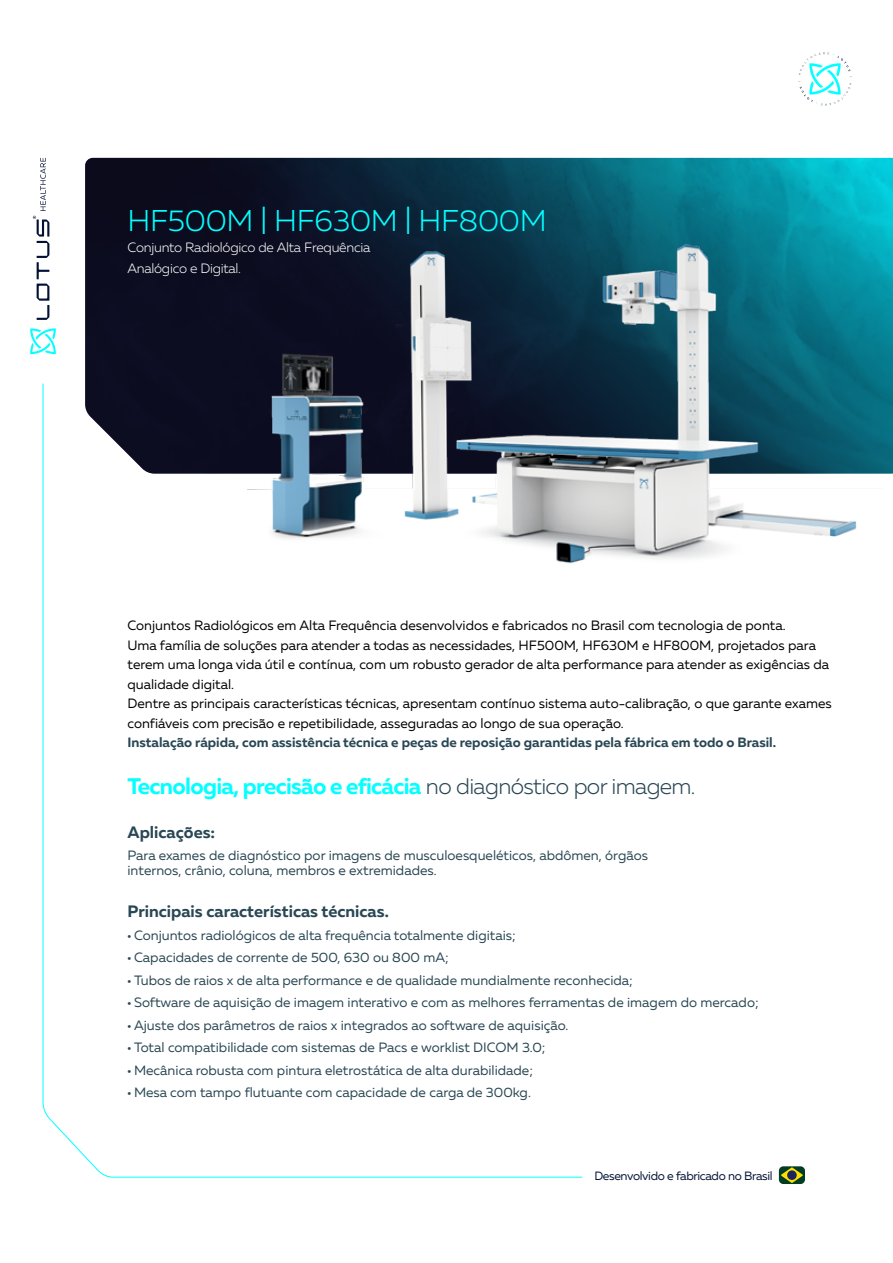
<style>
.page{position:relative;width:893px;height:1263px;background:#fff}
.page>*{position:absolute;margin:0;border:0;box-sizing:border-box;transform-origin:0 0}
.t1{font:300 30px "Muller";letter-spacing:-.01em;color:#03ffff}
.t2{font:700 22.5px "Muller";letter-spacing:-.03em;color:#03ffff}
.t3{font:700 16.5px "Muller";color:#294754}
.t4{font:13.5px/15px "Muller";color:#294754}
.t5{font:13.5px/19.5px "Muller";color:#000}
.t6{font:700 13.5px "Muller";color:#294754}
.t7{font:300 13.5px/21px "Muller";letter-spacing:-.02em;color:#fff}
.t8{font:12px "Muller";letter-spacing:-.03em;color:#021135}
.s1{font-weight:300;color:#294754}
.s2{font-family:"Myriad Pro"}
</style>
<div class="page">
<img style="left:85px;top:158px;width:808px;height:316px">
<svg style="left:30px;top:328px;width:26px;height:26px"></svg>
<svg style="left:33px;top:158px;width:16px;height:162px"></svg>
<svg style="left:42px;top:383px;width:541px;height:795px"></svg>
<div style="left:779px;top:1166px;width:26px;height:18px;background:#003d23;border-radius:4px"></div>
<svg style="left:781px;top:1167px;width:22px;height:16px"></svg>
<div style="left:787px;top:1170px;width:10px;height:10px;background:#1a255d;border-radius:50%"></div>
<svg style="left:798px;top:52px;width:54px;height:54px"></svg>
<img style="left:247px;top:245px;width:636px;height:335px">
<h1 class="t1" style="left:127px;top:203px;width:421px">HF500M | HF630M | HF800M</h1>
<p class="t7" style="left:127px;top:237px;width:244px">Conjunto Radiológico de Alta Frequência<br>Analógico e Digital.</p>
<p class="t5" style="left:127px;top:616px;width:706px">Conjuntos Radiológicos em Alta Frequência desenvolvidos e fabricados no Brasil com tecnologia de ponta.<br>Uma família de soluções para atender a todas as necessidades, HF500M, HF630M e HF800M, projetados para terem uma longa vida útil e contínua, com um robusto gerador de alta performance para atender as exigências da qualidade digital.<br>Dentre as principais características técnicas, apresentam contínuo sistema auto-calibração, o que garante exames confiáveis com precisão e repetibilidade, asseguradas ao longo de sua operação.</p>
<p class="t6" style="left:127px;top:734px;width:650px">Instalação rápida, com assistência técnica e peças de reposição garantidas pela fábrica em todo o Brasil.</p>
<h2 class="t2" style="left:127px;top:772px;width:570px">Tecnologia, precisão e eficácia <span class="s1">no diagnóstico por imagem.</span></h2>
<p class="t3" style="left:127px;top:821px;width:89px">Aplicações:</p>
<p class="t4" style="left:127px;top:848px;width:522px">Para exames de diagnóstico por imagens de musculoesqueléticos, abdômen, órgãos internos, crânio, coluna, membros e extremidades.</p>
<p class="t3" style="left:127px;top:901px;width:263px">Principais características técnicas.</p>
<p class="t4" style="left:127px;top:927px;width:390px"><span class="s2">•</span> Conjuntos radiológicos de alta frequência totalmente digitais;</p>
<p class="t4" style="left:127px;top:950px;width:323px"><span class="s2">•</span> Capacidades de corrente de 500, 630 ou 800 mA;</p>
<p class="t4" style="left:127px;top:972px;width:507px"><span class="s2">•</span> Tubos de raios x de alta performance e de qualidade mundialmente reconhecida;</p>
<p class="t4" style="left:127px;top:995px;width:633px"><span class="s2">•</span> Software de aquisição de imagem interativo e com as melhores ferramentas de imagem do mercado;</p>
<p class="t4" style="left:127px;top:1017px;width:442px"><span class="s2">•</span> Ajuste dos parâmetros de raios x integrados ao software de aquisição.</p>
<p class="t4" style="left:127px;top:1040px;width:420px"><span class="s2">•</span> Total compatibilidade com sistemas de Pacs e worklist DICOM 3.0;</p>
<p class="t4" style="left:127px;top:1062px;width:407px"><span class="s2">•</span> Mecânica robusta com pintura eletrostática de alta durabilidade;</p>
<p class="t4" style="left:127px;top:1085px;width:405px"><span class="s2">•</span> Mesa com tampo flutuante com capacidade de carga de 300kg.</p>
<p class="t8" style="left:594px;top:1168px;width:180px">Desenvolvido e fabricado no Brasil</p>
</div>
